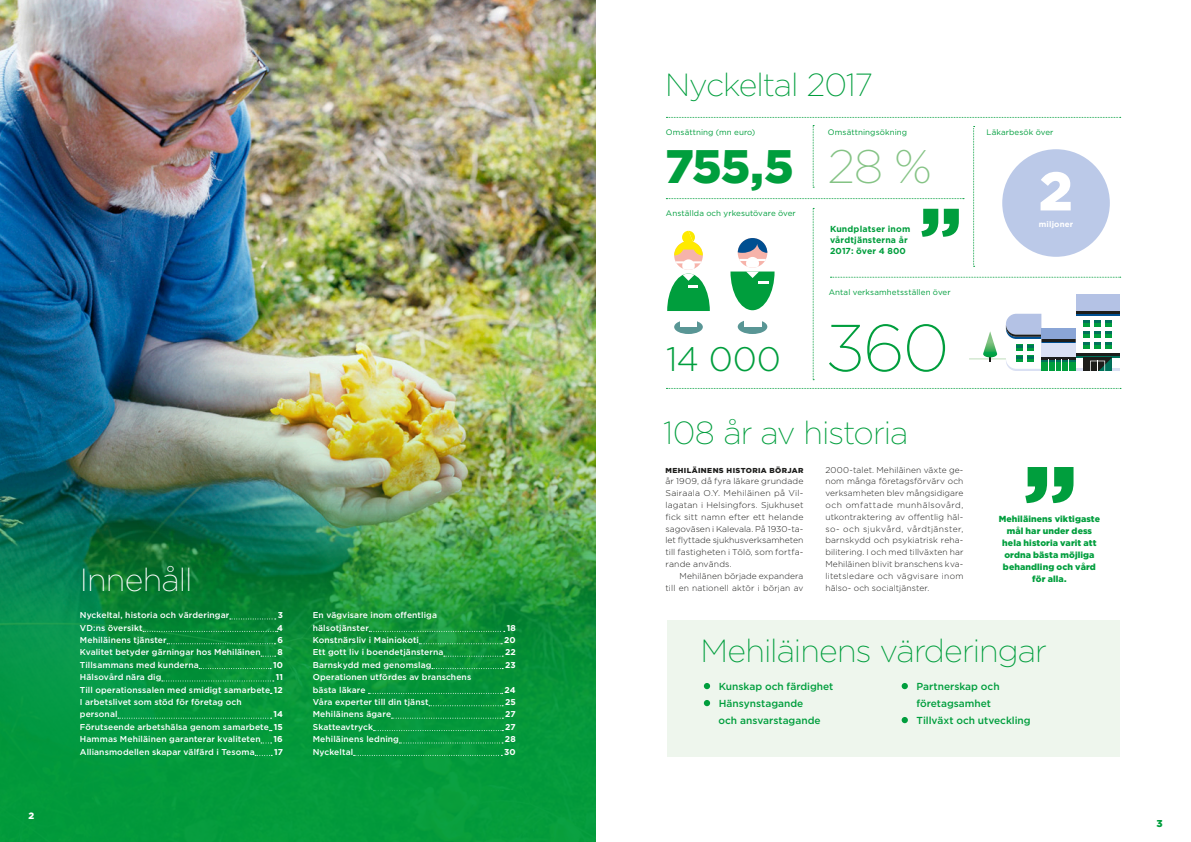
<style>
.page{position:relative;width:1191px;height:842px;background:#fff}
.page>*{position:absolute;margin:0;border:0;box-sizing:border-box;transform-origin:0 0}
.t1{font:200 66px "Gotham";color:#009e3d}
.t2{font:900 54.4px "Gotham";color:#fff}
.t3{font:900 47px "Gotham";color:#009e3d}
.t4{font:300 34px "Gotham";color:#009e3d}
.t5{font:200 32px "Gotham";letter-spacing:-.03em;color:#009e3d}
.t6{font:200 32px "Gotham";letter-spacing:-.025em;color:#fff}
.t7{font:500 10.1px/17px "Gotham";color:#009e3d}
.t8{font:900 10px "Gotham";color:#009e3d}
.t9{font:900 9.2px "Gotham";color:#fff}
.t10{font:900 8.8px/12px "Gotham";letter-spacing:.01em;color:#009e3d;text-align:center}
.t11{font:700 8.7px/11px "Gotham";letter-spacing:.015em;color:#009e3d}
.t12{font:500 8.5px/12.4px "Gotham";letter-spacing:.01em;color:#fff}
.t13{font:700 8.5px "Gotham";letter-spacing:.015em;color:#fff}
.t14{font:300 8.4px/11.8px "Gotham";letter-spacing:.015em;color:#1d1d1b;text-align:justify}
.t15{font:500 8.4px "Gotham";letter-spacing:.01em;color:#fff}
.t16{font:8px "Gotham";letter-spacing:.015em;color:#009e3d}
.t17{font:700 8px "Gotham";letter-spacing:.015em;color:#fff}
.t18{font:900 7.2px "Gotham";letter-spacing:.05em;color:#1d1d1b;scale:1.04 1}
.s1{font-weight:700}
.s2{font-weight:200;color:#85c385}
</style>
<div class="page">
<img style="left:0;top:0;width:596px;height:219px">
<img style="left:0;top:219px;width:596px;height:134px">
<img style="left:0;top:353px;width:596px;height:489px">
<svg style="left:230px;top:619px;width:46px;height:1px"></svg>
<svg style="left:143px;top:631px;width:135px;height:1px"></svg>
<svg style="left:167px;top:643px;width:108px;height:1px"></svg>
<svg style="left:261px;top:656px;width:15px;height:1px"></svg>
<svg style="left:199px;top:668px;width:72px;height:1px"></svg>
<svg style="left:162px;top:681px;width:112px;height:1px"></svg>
<svg style="left:118px;top:718px;width:153px;height:1px"></svg>
<svg style="left:255px;top:755px;width:17px;height:1px"></svg>
<svg style="left:369px;top:631px;width:136px;height:1px"></svg>
<svg style="left:419px;top:643px;width:83px;height:1px"></svg>
<svg style="left:444px;top:656px;width:59px;height:1px"></svg>
<svg style="left:432px;top:668px;width:71px;height:1px"></svg>
<svg style="left:368px;top:693px;width:135px;height:1px"></svg>
<svg style="left:429px;top:705px;width:74px;height:1px"></svg>
<svg style="left:391px;top:718px;width:112px;height:1px"></svg>
<svg style="left:373px;top:730px;width:130px;height:1px"></svg>
<svg style="left:399px;top:743px;width:104px;height:1px"></svg>
<svg style="left:353px;top:755px;width:149px;height:1px"></svg>
<svg style="left:666px;top:117px;width:454px;height:1px"></svg>
<svg style="left:666px;top:388px;width:455px;height:1px"></svg>
<svg style="left:830px;top:277px;width:290px;height:1px"></svg>
<svg style="left:973px;top:126px;width:1px;height:141px"></svg>
<svg style="left:812px;top:125px;width:2px;height:63px"></svg>
<svg style="left:812px;top:208px;width:2px;height:172px"></svg>
<svg style="left:666px;top:198px;width:298px;height:1px"></svg>
<div style="left:737px;top:319px;width:30px;height:15px;background:#599695;border-radius:50%"></div>
<div style="left:743px;top:293px;width:18px;height:34px;background:#fff"></div>
<svg style="left:730px;top:238px;width:44px;height:72px"></svg>
<div style="left:674px;top:320px;width:29px;height:14px;background:#599695;border-radius:50%"></div>
<div style="left:680px;top:294px;width:17px;height:33px;background:#fff"></div>
<svg style="left:667px;top:231px;width:43px;height:80px"></svg>
<div style="left:1002px;top:149px;width:107px;height:108px;background:#bbc9e8;border-radius:50%"></div>
<div style="left:667px;top:620px;width:452px;height:137px;background:#eef6ed"></div>
<svg style="left:704px;top:683px;width:6px;height:6px"></svg>
<svg style="left:704px;top:700px;width:6px;height:6px"></svg>
<div style="left:901px;top:683px;width:7px;height:6px;background:#009e3d;border-radius:50%"></div>
<div style="left:901px;top:717px;width:7px;height:6px;background:#009e3d;border-radius:50%"></div>
<svg style="left:1025px;top:467px;width:48px;height:36px"></svg>
<svg style="left:921px;top:209px;width:37px;height:28px"></svg>
<hr style="left:969px;top:358px;width:44px;height:1px;background:#beddba">
<svg style="left:1006px;top:314px;width:113px;height:57px"></svg>
<div style="left:1075px;top:294px;width:44px;height:17px;background:#b4c2e5"></div>
<hr style="left:1075px;top:314px;width:44px;height:2px;background:#004f91">
<hr style="left:1075px;top:311px;width:44px;height:3px;background:#1d1d1b">
<svg style="left:983px;top:331px;width:14px;height:30px"></svg>
<p class="t9" style="left:28px;top:809px;width:7px">2</p>
<h3 class="t6" style="left:80px;top:560px;width:114px">Innehåll</h3>
<p class="t12" style="left:80px;top:609px;width:151px">Nyckeltal, historia och värderingar</p>
<p class="t13" style="left:278px;top:610px;width:7px">3</p>
<p class="t12" style="left:80px;top:621px;width:64px">VD:ns översikt</p>
<p class="t13" style="left:277px;top:622px;width:7px">4</p>
<p class="t12" style="left:80px;top:634px;width:88px">Mehiläinens tjänster</p>
<p class="t13" style="left:277px;top:634px;width:7px">6</p>
<p class="t15" style="left:80px;top:647px;width:182px">Kvalitet betyder gärningar hos Mehiläinen</p>
<p class="t13" style="left:278px;top:647px;width:7px">8</p>
<p class="t12" style="left:80px;top:658px;width:120px">Tillsammans med kunderna</p>
<p class="t13" style="left:273px;top:659px;width:11px">10</p>
<p class="t12" style="left:80px;top:671px;width:83px">Hälsovård nära dig</p>
<p class="t12" style="left:80px;top:671px;width:205px;text-indent:196px"><span class="s1">11<br></span>Till operationssalen med smidigt samarbete <span class="s1">12<br></span>I arbetslivet som stöd för företag och<br>personal</p>
<p class="t12" style="left:80px;top:708px;width:205px;text-align:justify;text-indent:194px"><span class="s1">14<br></span>Förutseende arbetshälsa genom samarbete <span class="s1">15<br></span>Hammas Mehiläinen garanterar kvaliteten</p>
<p class="t13" style="left:273px;top:734px;width:11px">16</p>
<p class="t12" style="left:80px;top:745px;width:176px">Alliansmodellen skapar välfärd i Tesoma</p>
<p class="t13" style="left:274px;top:746px;width:10px">17</p>
<p class="t12" style="left:313px;top:609px;width:126px">En vägvisare inom offentliga hälsotjänster</p>
<p class="t13" style="left:507px;top:622px;width:11px">18</p>
<p class="t12" style="left:313px;top:634px;width:108px">Konstnärsliv i Mainiokoti</p>
<p class="t13" style="left:504px;top:634px;width:13px">20</p>
<p class="t12" style="left:313px;top:646px;width:132px">Ett gott liv i boendetjänsterna</p>
<p class="t13" style="left:505px;top:647px;width:12px">22</p>
<p class="t12" style="left:313px;top:658px;width:120px">Barnskydd med genomslag</p>
<p class="t13" style="left:505px;top:659px;width:12px">23</p>
<p class="t12" style="left:313px;top:671px;width:160px">Operationen utfördes av branschens bästa läkare</p>
<p class="t13" style="left:504px;top:684px;width:13px">24</p>
<p class="t12" style="left:313px;top:696px;width:117px">Våra experter till din tjänst</p>
<p class="t13" style="left:505px;top:696px;width:12px">25</p>
<p class="t12" style="left:313px;top:708px;width:80px">Mehiläinens ägare</p>
<p class="t13" style="left:505px;top:709px;width:12px">27</p>
<p class="t12" style="left:313px;top:720px;width:62px">Skatteavtryck</p>
<p class="t13" style="left:505px;top:721px;width:12px">27</p>
<p class="t12" style="left:313px;top:733px;width:88px">Mehiläinens ledning</p>
<p class="t13" style="left:505px;top:734px;width:12px">28</p>
<p class="t12" style="left:313px;top:745px;width:42px">Nyckeltal</p>
<p class="t13" style="left:504px;top:746px;width:13px">30</p>
<h3 class="t5" style="left:665px;top:64px;width:209px">Nyckeltal 2017</h3>
<p class="t16" style="left:828px;top:127px;width:81px">Omsättningsökning</p>
<h3 class="t3" style="left:665px;top:134px;width:268px">755,5 <span class="s2">28 %</span></h3>
<p class="t16" style="left:666px;top:127px;width:91px">Omsättning (mn euro)</p>
<p class="t16" style="left:666px;top:208px;width:131px">Anställda och yrkesutövare över</p>
<h3 class="t4" style="left:666px;top:337px;width:116px">14 000</h3>
<p class="t11" style="left:830px;top:223px;width:82px">Kundplatser inom vårdtjänsterna år<br>2017: över 4 800</p>
<p class="t16" style="left:829px;top:287px;width:123px">Antal verksamhetsställen över</p>
<h1 class="t1" style="left:827px;top:307px;width:124px">360</h1>
<h3 class="t5" style="left:663px;top:412px;width:247px">108 år av historia</h3>
<p class="t18" style="left:665px;top:465px;width:134px">MEHILÄINENS HISTORIA BÖRJAR</p>
<p class="t14" style="left:665px;top:475px;width:139px">år 1909, då fyra läkare grundade Sairaala O.Y. Mehiläinen på Vil&shy;lagatan i Helsingfors. Sjukhuset fick sitt namn efter ett helande sagoväsen i Kalevala. På 1930-ta&shy;let flyttade sjukhusverksamheten till fastigheten i Tölö, som fortfa&shy;rande används.</p>
<p class="t14" style="left:665px;top:570px;width:139px;text-align:right">Mehilänen började expandera<br>till en nationell aktör i början av</p>
<p class="t14" style="left:825px;top:464px;width:139px">2000-talet. Mehiläinen växte ge&shy;nom många företagsförvärv och verksamheten blev mångsidigare och omfattade munhälsovård, utkontraktering av offentlig häl&shy;so- och sjukvård, vårdtjänster, barnskydd och psykiatrisk reha&shy;bilitering. I och med tillväxten har Mehiläinen blivit branschens kva&shy;litetsledare och vägvisare inom hälso- och socialtjänster.</p>
<p class="t16" style="left:986px;top:127px;width:68px">Läkarbesök över</p>
<h2 class="t2" style="left:1038px;top:154px;width:35px">2</h2>
<p class="t17" style="left:1039px;top:219px;width:36px">miljoner</p>
<p class="t10" style="left:998px;top:512px;width:103px">Mehiläinens viktigaste mål har under dess hela historia varit att ordna bästa möjliga behandling och vård för alla.</p>
<h3 class="t5" style="left:700px;top:631px;width:348px">Mehiläinens värderingar</h3>
<p class="t7" style="left:718px;top:678px;width:116px">Kunskap och färdighet<br>Hänsynstagande<br>och ansvarstagande</p>
<p class="t7" style="left:916px;top:678px;width:116px">Partnerskap och företagsamhet<br>Tillväxt och utveckling</p>
<p class="t8" style="left:1156px;top:816px;width:8px">3</p>
</div>
